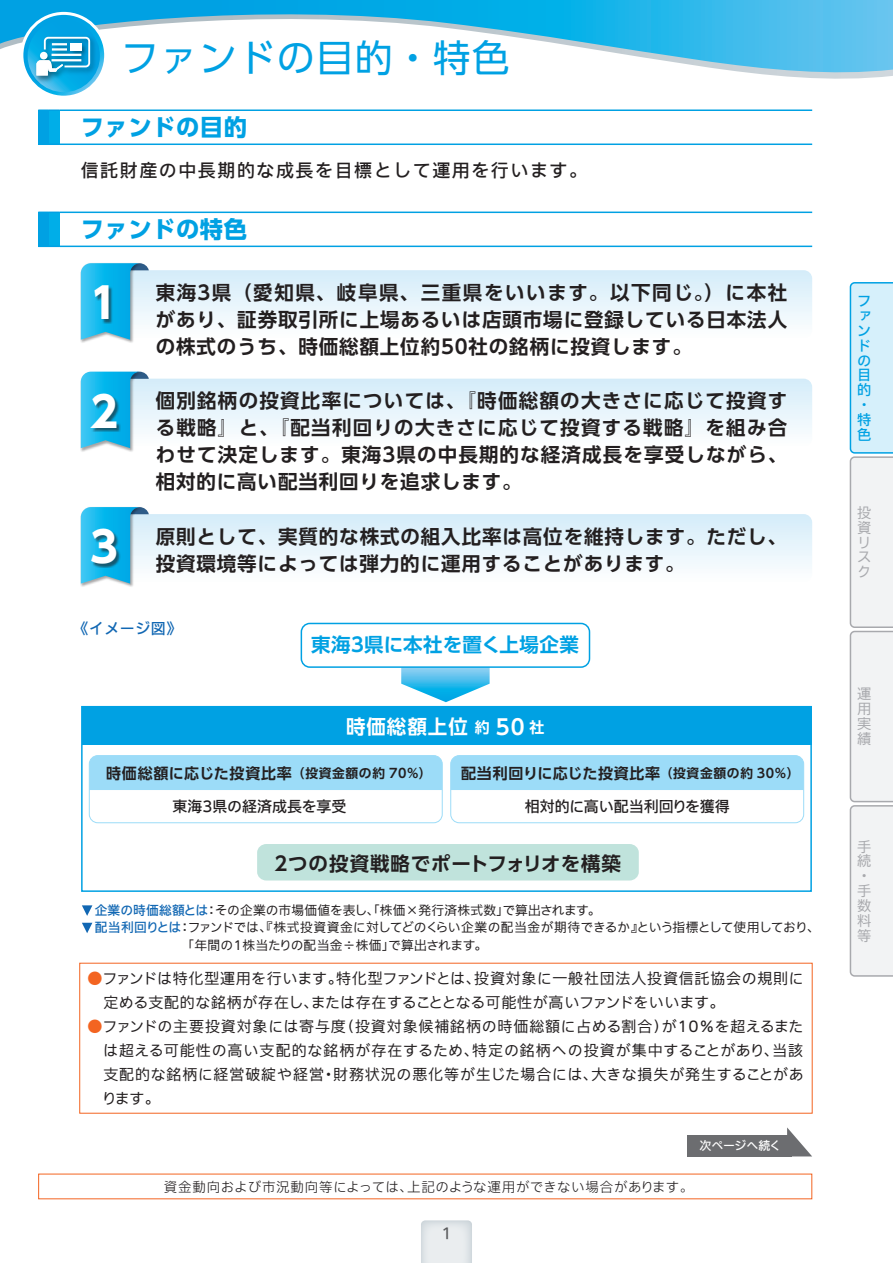
<style>
.page{position:relative;width:893px;height:1263px;background:#fff}
.page>*{position:absolute;margin:0;border:0;box-sizing:border-box;transform-origin:0 0}
.t1{font:700 42px "UD Shin Go Pro";color:#fff}
.t2{font:37.5px "UD Shin Go Pro";letter-spacing:.04em;color:#00a1e3}
.t3{font:700 23.25px "UD Shin Go Pro";letter-spacing:.025em;color:#00a1e3}
.t4{font:700 19.5px/27px "UD Shin Go Pro De";letter-spacing:.045em;color:#231f20;text-align:justify}
.t5{font:700 19.5px "UD Shin Go Pro De";letter-spacing:.01em;color:#00a1e3}
.t6{font:700 19.5px "UD Shin Go Pro De";letter-spacing:.05em;color:#fff}
.t7{font:500 18px "Iwa UCDA Goth Std";letter-spacing:.085em;color:#231f20}
.t8{font:100 15px/24px "Iwa UCDA Goth Std";letter-spacing:.05em;color:#231f20}
.t9{font:700 15px "UD Shin Go Pro De";letter-spacing:.05em;color:#231f20}
.t10{font:500 15px "Iwa UCDA Goth Std";color:#231f20}
.t11{font:500 15px "Iwa UCDA Goth Std";letter-spacing:.03em;color:#1167b3}
.t12{font:500 15px "Iwa UCDA Goth Std";color:#57585a}
.t13{font:100 14.25px/14.9px "Iwa UCDA Goth Std";color:#a8a9ad}
.t14{font:500 14.25px/14.9px "Iwa UCDA Goth Std";color:#00a1e3}
.t15{font:300 13.5px "Iwa UCDA Goth Std";letter-spacing:.05em;color:#231f20}
.t16{font:100 12.75px "Iwa UCDA Goth Std";letter-spacing:.005em;color:#231f20}
.t17{font:500 12px "Iwa UCDA Goth Std";letter-spacing:-.015em;color:#fff}
.s1{font-size:15px}
.s2{font-size:21px}
.s3{font-size:12.75px}
.s4{font-weight:500;color:#1167b3}
.s5{color:#f36421}
</style>
<div class="page">
<svg style="left:0;top:0;width:893px;height:79px"></svg>
<div style="left:20px;top:12px;width:87px;height:87px;border:6px solid #fff;border-radius:50%"></div>
<svg style="left:23px;top:15px;width:81px;height:81px"></svg>
<svg style="left:28px;top:20px;width:72px;height:72px"></svg>
<img style="left:32px;top:33px;width:67px;height:51px">
<svg style="left:36px;top:36px;width:55px;height:39px"></svg>
<svg style="left:849px;top:282px;width:44px;height:695px"></svg>
<div style="left:38px;top:110px;width:11px;height:34px;background:#00a1e3"></div>
<div style="left:49px;top:110px;width:11px;height:34px;background:#00aee8"></div>
<svg style="left:38px;top:109px;width:22px;height:2px"></svg>
<hr style="left:60px;top:109px;width:752px;height:2px;background:#00a1e3">
<svg style="left:38px;top:144px;width:22px;height:1px"></svg>
<hr style="left:60px;top:144px;width:752px;height:1px;background:#00a1e3">
<div style="left:38px;top:212px;width:11px;height:34px;background:#00a1e3"></div>
<div style="left:49px;top:212px;width:11px;height:34px;background:#00aee8"></div>
<hr style="left:60px;top:212px;width:752px;height:1px;background:#00a1e3">
<svg style="left:38px;top:246px;width:22px;height:1px"></svg>
<hr style="left:60px;top:246px;width:752px;height:1px;background:#00a1e3">
<svg style="left:149px;top:270px;width:663px;height:54px"></svg>
<img style="left:80px;top:271px;width:53px;height:72px">
<svg style="left:81px;top:263px;width:68px;height:77px;background:#5ac5eb"></svg>
<div style="left:95px;top:286px;width:18px;height:37px;background:#231f20;opacity:.6"></div>
<svg style="left:149px;top:379px;width:663px;height:53px"></svg>
<img style="left:80px;top:371px;width:62px;height:81px">
<svg style="left:81px;top:372px;width:68px;height:76px;background:#61c7ea"></svg>
<div style="left:91px;top:394px;width:30px;height:38px;background:#231f20;opacity:.6"></div>
<svg style="left:149px;top:514px;width:663px;height:53px"></svg>
<img style="left:80px;top:515px;width:53px;height:72px">
<svg style="left:81px;top:507px;width:68px;height:77px;background:#62c7ea"></svg>
<div style="left:92px;top:530px;width:29px;height:38px;background:#231f20;opacity:.6"></div>
<div style="left:687px;top:1135px;width:104px;height:21px;background:#6c6d70"></div>
<svg style="left:787px;top:1127px;width:25px;height:29px"></svg>
<div style="left:81px;top:706px;width:731px;height:186px;border:2px solid #00a1e3"></div>
<div style="left:89px;top:755px;width:354px;height:68px;border:1px solid #9cdcf8;border-radius:9px"></div>
<div style="left:89px;top:756px;width:353px;height:34px;background:#9cdcf8"></div>
<div style="left:450px;top:755px;width:354px;height:68px;border:1px solid #9cdcf8;border-radius:9px"></div>
<div style="left:451px;top:756px;width:353px;height:34px;background:#9cdcf8"></div>
<div style="left:82px;top:707px;width:729px;height:38px;background:#00a1e3"></div>
<div style="left:257px;top:844px;width:382px;height:36px;background:#c0e3dc;border-radius:9px"></div>
<svg style="left:82px;top:905px;width:10px;height:11px"></svg>
<svg style="left:82px;top:923px;width:10px;height:10px"></svg>
<svg style="left:401px;top:668px;width:89px;height:34px"></svg>
<div style="left:301px;top:623px;width:289px;height:45px;border:2px solid #00a1e3;border-radius:9px"></div>
<svg style="left:421px;top:1220px;width:51px;height:43px;background:#e4e8eb"></svg>
<h2 class="t2" style="left:121px;top:28px;width:390px">ファンドの目的・特色</h2>
<p class="t3" style="left:81px;top:108px;width:168px">ファンドの目的</p>
<p class="t7" style="left:81px;top:157px;width:508px">信託財産の中長期的な成長を目標として運用を行います。</p>
<p class="t3" style="left:81px;top:210px;width:168px">ファンドの特色</p>
<h1 class="t1" style="left:90px;top:269px;width:29px">1</h1>
<h1 class="t1" style="left:90px;top:377px;width:29px">2</h1>
<h1 class="t1" style="left:90px;top:513px;width:29px">3</h1>
<p class="t4" style="left:156px;top:278px;width:633px">東海3県（愛知県、岐阜県、三重県をいいます。以下同じ。）に本社があり、証券取引所に上場あるいは店頭市場に登録している日本法人の株式のうち、時価総額上位約50社の銘柄に投資します。</p>
<p class="t4" style="left:156px;top:387px;width:633px">個別銘柄の投資比率については、『時価総額の大きさに応じて投資する戦略』と、『配当利回りの大きさに応じて投資する戦略』を組み合わせて決定します。東海3県の中長期的な経済成長を享受しながら、相対的に高い配当利回りを追求します。</p>
<p class="t4" style="left:156px;top:522px;width:633px">原則として、実質的な株式の組入比率は高位を維持します。ただし、投資環境等によっては弾力的に運用することがあります。</p>
<p class="t11" style="left:74px;top:617px;width:109px">《イメージ図》</p>
<p class="t5" style="left:311px;top:629px;width:269px">東海３県に本社を置く上場企業</p>
<p class="t6" style="left:346px;top:711px;width:200px">時価総額上位<span class="s1">約</span> <span class="s2">50</span> <span class="s1">社</span></p>
<p class="t9" style="left:106px;top:761px;width:327px">時価総額に応じた投資比率 <span class="s3">（投資金額の約 70％）</span></p>
<p class="t9" style="left:461px;top:761px;width:340px">配当利回りに応じた投資比率<span class="s3">（投資金額の約 30％）</span></p>
<p class="t10" style="left:172px;top:795px;width:176px">東海3県の経済成長を享受</p>
<p class="t10" style="left:525px;top:795px;width:207px">相対的に高い配当利回りを獲得</p>
<p class="t4" style="left:271px;top:849px;width:351px">２つの投資戦略でポートフォリオを構築</p>
<p class="t16" style="left:95px;top:901px;width:507px"><span class="s4">企業の時価総額とは</span>：その企業の市場価値を表し、「株価×発行済株式数」で算出されます。</p>
<p class="t16" style="left:95px;top:918px;width:726px"><span class="s4">配当利回りとは</span>：ファンドでは、『株式投資資金に対してどのくらい企業の配当金が期待できるか』という指標として使用しており、</p>
<p class="t16" style="left:182px;top:936px;width:307px">「年間の1株当たりの配当金÷株価」で算出されます。</p>
<p class="t8" style="left:103px;top:965px;width:702px;text-indent:-16px"><span class="s5">●</span>ファンドは特化型運用を行います。特化型ファンドとは、投資対象に一般社団法人投資信託協会の規則に定める支配的な銘柄が存在し、または存在することとなる可能性が高いファンドをいいます。</p>
<p class="t8" style="left:102px;top:1013px;width:703px;text-align:justify;text-indent:-14px"><span class="s5">●</span>ファンドの主要投資対象には寄与度（投資対象候補銘柄の時価総額に占める割合）が10％を超えるまたは超える可能性の高い支配的な銘柄が存在するため、特定の銘柄への投資が集中することがあり、当該支配的な銘柄に経営破綻や経営・財務状況の悪化等が生じた場合には、大きな損失が発生することがあります。</p>
<p class="t15" style="left:164px;top:1177px;width:531px">資金動向および市況動向等によっては、上記のような運用ができない場合があります。</p>
<p class="t12" style="left:441px;top:1222px;width:12px">1</p>
<p class="t17" style="left:699px;top:1137px;width:83px">次ページへ続く</p>
<p class="t14" style="left:857px;top:292px;width:15px">ファンドの目的・特色</p>
<p class="t13" style="left:857px;top:504px;width:15px">投資リスク</p>
<p class="t13" style="left:857px;top:686px;width:15px;text-align:justify">運用実績</p>
<p class="t13" style="left:857px;top:838px;width:15px">手続・手数料等</p>
</div>
